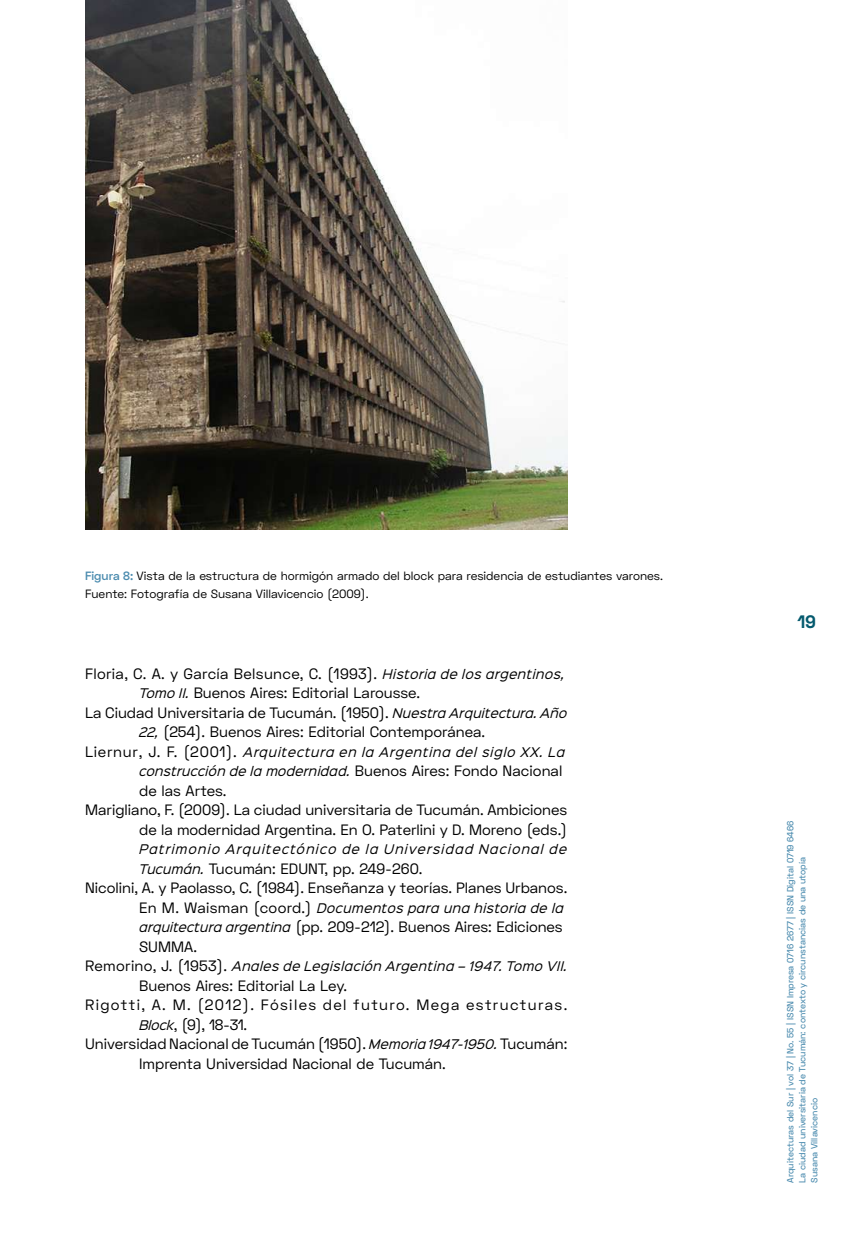
<style>
.page{position:relative;width:851px;height:1255px;background:#fff}
.page>*{position:absolute;margin:0;border:0;box-sizing:border-box;transform-origin:0 0}
.t1{font:700 18px "Space Grotesk";color:#055a6e}
.t2{font:15px/19.5px "Space Grotesk";color:#000}
.t3{font:15px "Space Grotesk";letter-spacing:.02em;color:#000}
.t4{font:15px "Space Grotesk";letter-spacing:.09em;color:#000}
.t5{font:12px/18px "Space Grotesk";color:#000}
.t6{font:italic 12px/19.5px "Sinkin Sans 400";letter-spacing:.05em;color:#000;text-align:right}
.t7{font:italic 12px "Sinkin Sans 400";letter-spacing:.02em;color:#000}
.t8{font:italic 12px "Sinkin Sans 400";letter-spacing:.08em;color:#000}
.t9{font:500 9px/12px "Space Grotesk";color:#4c8caf}
.s1{font-weight:600;color:#4c8caf}
.s2{font-family:"Sinkin Sans 400";font-style:italic;font-size:12px}
.s3{font-family:"Space Grotesk";font-style:normal;font-size:15px}
</style>
<div class="page">
<img style="left:85px;top:0;width:482px;height:529px">
<p class="t5" style="left:85px;top:568px;width:579px"><span class="s1">Figura 8:</span> Vista de la estructura de hormigón armado del block para residencia de estudiantes varones.<br>Fuente: Fotografía de Susana Villavicencio (2009).</p>
<p class="t3" style="left:85px;top:666px;width:481px">Floria, C. A. y García Belsunce, C. (1993). <span class="s2">Historia de los argentinos,</span></p>
<p class="t2" style="left:139px;top:684px;width:282px"><span class="s2">Tomo II.</span> Buenos Aires: Editorial Larousse.</p>
<p class="t2" style="left:85px;top:703px;width:483px">La Ciudad Universitaria de Tucumán. (1950). <span class="s2">Nuestra Arquitectura. Año</span></p>
<p class="t2" style="left:139px;top:723px;width:347px"><span class="s2">22,</span> (254). Buenos Aires: Editorial Contemporánea.</p>
<p class="t6" style="left:85px;top:743px;width:481px"><span class="s3">Liernur, J. F. (2001).</span> Arquitectura en la Argentina del siglo XX. La construcción de la modernidad. <span class="s3">Buenos Aires: Fondo Nacional</span></p>
<p class="t2" style="left:139px;top:781px;width:89px">de las Artes.</p>
<p class="t2" style="left:85px;top:801px;width:483px">Marigliano, F. (2009). La ciudad universitaria de Tucumán. Ambiciones</p>
<p class="t2" style="left:139px;top:820px;width:429px">de la modernidad Argentina. En O. Paterlini y D. Moreno (eds.)</p>
<p class="t8" style="left:139px;top:844px;width:429px">Patrimonio Arquitectónico de la Universidad Nacional de</p>
<p class="t2" style="left:85px;top:859px;width:483px;text-indent:54px"><span class="s2">Tucumán.</span> Tucumán: EDUNT, pp. 249-260.<br>Nicolini, A. y Paolasso, C. (1984). Enseñanza y teorías. Planes Urbanos.</p>
<p class="t7" style="left:139px;top:902px;width:426px"><span class="s3">En M. Waisman (coord.)</span> Documentos para una historia de la</p>
<p class="t2" style="left:139px;top:918px;width:425px"><span class="s2">arquitectura argentina</span> (pp. 209-212). Buenos Aires: Ediciones<br>SUMMA.</p>
<p class="t7" style="left:85px;top:961px;width:483px"><span class="s3">Remorino, J. (1953).</span> Anales de Legislación Argentina – 1947. Tomo VII.</p>
<p class="t2" style="left:139px;top:976px;width:209px">Buenos Aires: Editorial La Ley.</p>
<p class="t4" style="left:85px;top:998px;width:483px">Rigotti, A. M. (2012). Fósiles del futuro. Mega estructuras.</p>
<p class="t2" style="left:139px;top:1015px;width:110px"><span class="s2">Block</span>, (9), 18-31.</p>
<p class="t2" style="left:85px;top:1035px;width:483px">Universidad Nacional de Tucumán (1950). <span class="s2">Memoria 1947-1950.</span> Tucumán:</p>
<p class="t2" style="left:139px;top:1054px;width:308px">Imprenta Universidad Nacional de Tucumán.</p>
<p class="t1" style="left:797px;top:613px;width:20px">19</p>
<p class="t9" style="left:784px;top:1182px;width:363px;rotate:-90deg">Arquitecturas del Sur | vol 37 | No. 55 | ISSN Impresa 0716 2677 | ISSN Digital 0719 6466<br>La ciudad universitaria de Tucumán: contexto y circunstancias de una utopía<br>Susana Villavicencio</p>
</div>
